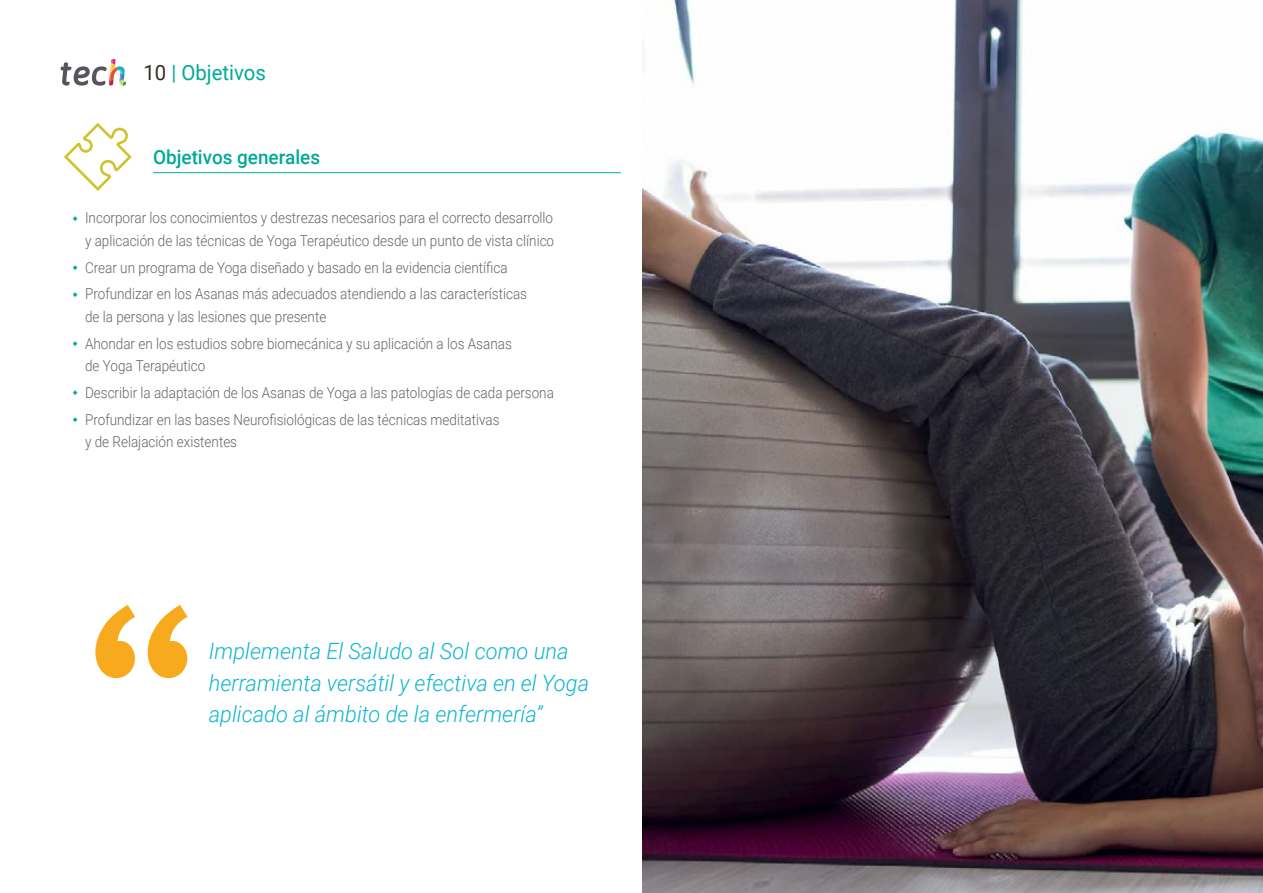
<style>
.page{position:relative;width:1263px;height:893px;background:#fff}
.page>*{position:absolute;margin:0;border:0;box-sizing:border-box;transform-origin:0 0}
.t1{font:italic 300 22.5px/31.5px "Roboto";color:#0fb6cf}
.t2{font:21px "Roboto";color:#00a996}
.t3{font:500 19.5px "Roboto";color:#00a996}
.t4{font:300 15px/26.7px "Roboto";color:#61646a;scale:.9 1}
.s1{color:#312e20}
</style>
<div class="page">
<hr style="left:153px;top:172px;width:468px;height:1px;background:#00a996">
<svg style="left:64px;top:123px;width:68px;height:68px"></svg>
<img style="left:642px;top:0;width:621px;height:893px">
<svg style="left:95px;top:605px;width:93px;height:73px"></svg>
<svg style="left:61px;top:59px;width:65px;height:27px"></svg>
<h2 class="t2" style="left:144px;top:57px;width:124px"><span class="s1">10</span> | Objetivos</h2>
<h3 class="t3" style="left:153px;top:144px;width:169px">Objetivos generales</h3>
<p class="t4" style="left:85px;top:206px;width:523px;line-height:22.5px">Incorporar los conocimientos y destrezas necesarios para el correcto desarrollo y aplicación de las técnicas de Yoga Terapéutico desde un punto de vista clínico</p>
<p class="t4" style="left:85px;top:253px;width:493px">Crear un programa de Yoga diseñado y basado en la evidencia científica<br>Profundizar en los Asanas más adecuados atendiendo a las características</p>
<p class="t4" style="left:85px;top:303px;width:476px">de la persona y las lesiones que presente<br>Ahondar en los estudios sobre biomecánica y su aplicación a los Asanas</p>
<p class="t4" style="left:85px;top:352px;width:522px">de Yoga Terapéutico<br>Describir la adaptación de los Asanas de Yoga a las patologías de cada persona<br>Profundizar en las bases Neurofisiológicas de las técnicas meditativas</p>
<p class="t4" style="left:85px;top:428px;width:170px">y de Relajación existentes</p>
<h1 class="t1" style="left:209px;top:635px;width:382px">Implementa El Saludo al Sol como una herramienta versátil y efectiva en el Yoga aplicado al ámbito de la enfermería”</h1>
</div>
